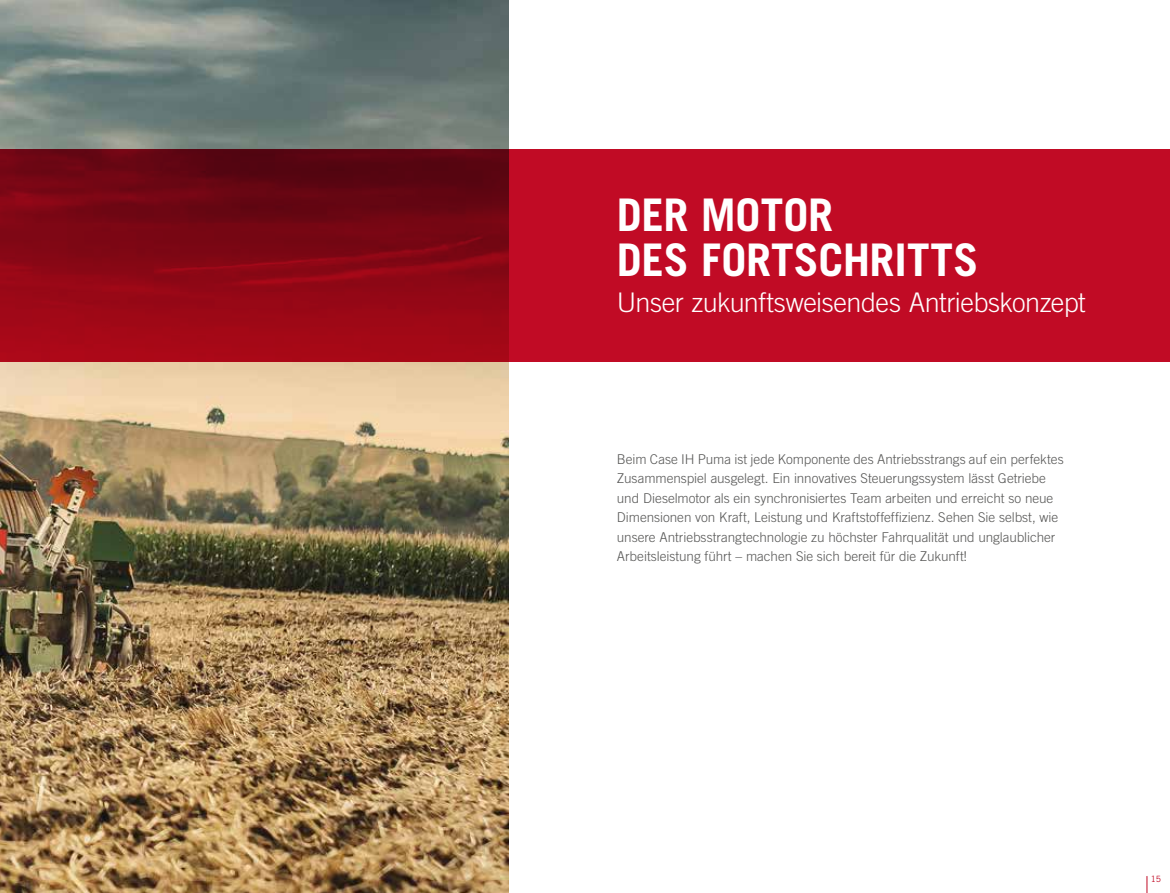
<style>
.page{position:relative;width:1170px;height:893px;background:#fff}
.page>*{position:absolute;margin:0;border:0;box-sizing:border-box;transform-origin:0 0}
.t1{font:700 45px/45.8px "Trade Gothic LT Pro";letter-spacing:-.005em;color:#fff}
.t2{font:300 27px "Trade Gothic LT Pro";letter-spacing:-.02em;color:#fff}
.t3{font:300 13.5px/19.5px "Trade Gothic LT Pro";letter-spacing:-.005em;color:#575756}
.t4{font:8.7px "Trade Gothic LT Pro";color:#c10b25}
</style>
<div class="page">
<img style="left:0;top:0;width:508px;height:893px">
<svg style="left:0;top:149px;width:1169px;height:212px;fill:#c10b25"></svg>
<svg style="left:1146px;top:876px;width:1px;height:17px"></svg>
<h1 class="t1" style="left:617px;top:191px;width:363px">DER MOTOR<br>DES FORTSCHRITTS</h1>
<h2 class="t2" style="left:617px;top:287px;width:470px">Unser zukunftsweisendes Antriebskonzept</h2>
<p class="t3" style="left:617px;top:449px;width:448px">Beim Case IH Puma ist jede Komponente des Antriebsstrangs auf ein perfektes Zusammenspiel ausgelegt. Ein innovatives Steuerungssystem lässt Getriebe und Dieselmotor als ein synchronisiertes Team arbeiten und erreicht so neue Dimensionen von Kraft, Leistung und Kraftstoffeffizienz. Sehen Sie selbst, wie unsere Antriebsstrangtechnologie zu höchster Fahrqualität und unglaublicher Arbeitsleistung führt – machen Sie sich bereit für die Zukunft!</p>
<p class="t4" style="left:1150px;top:874px;width:12px">15</p>
</div>
